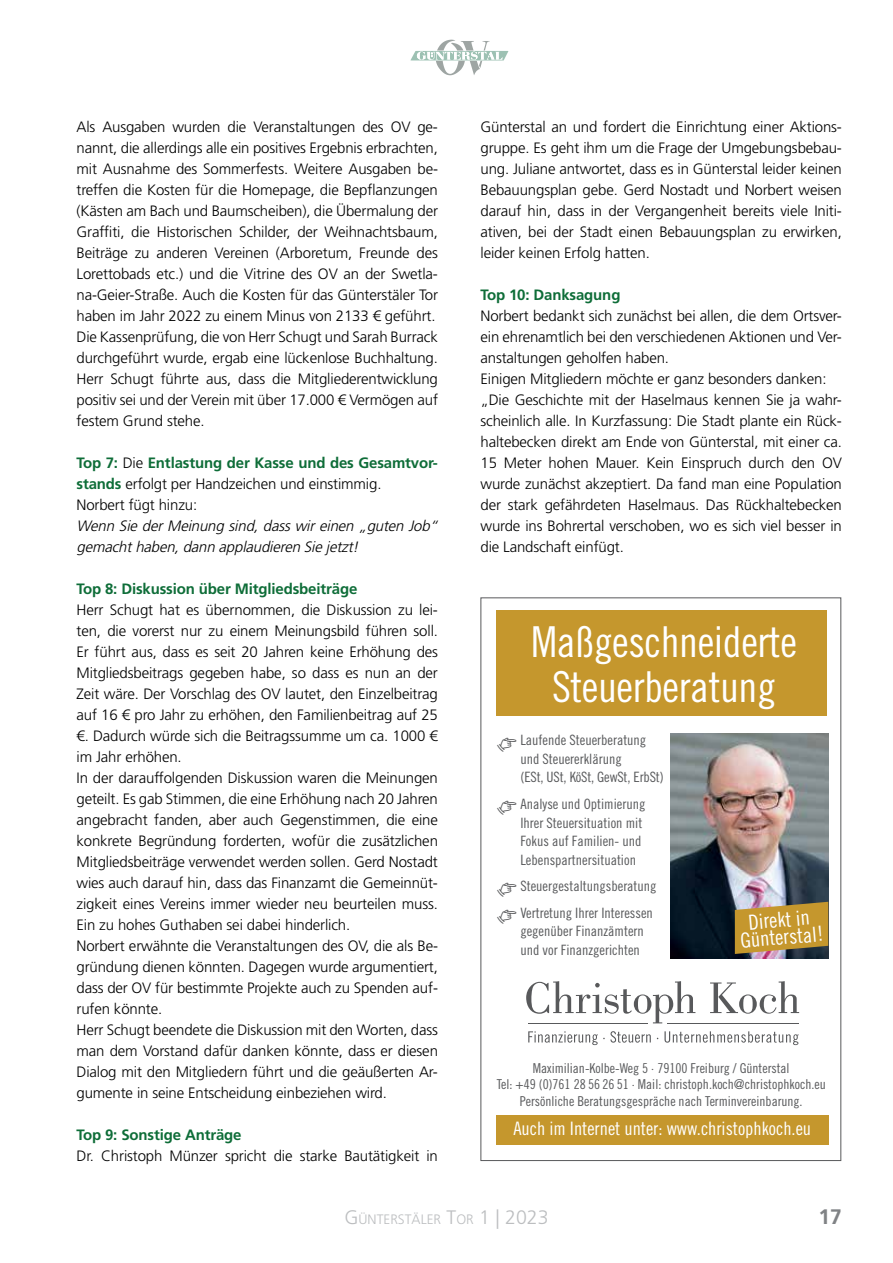
<style>
.page{position:relative;width:893px;height:1263px;background:#fff}
.page>*{position:absolute;margin:0;border:0;box-sizing:border-box;transform-origin:0 0}
.t1{font:42.6px/44.4px "Trade Gothic Cond Eighteen";letter-spacing:-.01em;color:#fff;text-align:center}
.t2{font:700 21px "Frutiger LT";color:#808285}
.t3{font:20.85px/17.4px "Trade Gothic Cond Eighteen";color:#fff;text-align:center}
.t4{font:18.6px "Trade Gothic Cond Eighteen";color:#fff}
.t5{font:300 15px/21px "Frutiger LT";letter-spacing:-.01em;color:#000}
.t6{font:italic 300 15px/21px "Frutiger LT";color:#000}
.t7{font:700 15px "Frutiger LT";letter-spacing:-.01em;color:#0e6d38}
.t8{font:14.25px/18.6px "Trade Gothic Cond Eighteen";color:#58595b}
.t9{font:13.65px/16.6px "Trade Gothic Cond Eighteen";color:#58595b;text-align:center}
.t10{font:300 13.65px "Frutiger LT";color:#bcbec0}
.s1{font-weight:700;color:#0e6d38}
.s2{font-size:19.5px}
</style>
<div class="page">
<svg style="left:410px;top:40px;width:98px;height:36px"></svg>
<svg style="left:526px;top:981px;width:169px;height:42px"></svg>
<svg style="left:710px;top:981px;width:89px;height:33px"></svg>
<svg style="left:528px;top:1031px;width:123px;height:14px"></svg>
<svg style="left:664px;top:1031px;width:134px;height:14px"></svg>
<hr style="left:528px;top:1023px;width:120px;height:1px;background:#58595b">
<hr style="left:667px;top:1023px;width:132px;height:1px;background:#58595b">
<div style="left:496px;top:1116px;width:332px;height:29px;background:#c5972d"></div>
<div style="left:496px;top:610px;width:330px;height:105px;background:#c5972d"></div>
<img style="left:671px;top:733px;width:157px;height:225px">
<svg style="left:735px;top:902px;width:93px;height:52px;background:#b9923b"></svg>
<p class="t5" style="left:77px;top:116px;width:363px">Als Ausgaben wurden die Veranstaltungen des OV ge&shy;nannt, die allerdings alle ein positives Ergebnis erbrachten, mit Ausnahme des Sommerfests. Weitere Ausgaben be&shy;treffen die Kosten für die Homepage, die Bepflanzungen (Kästen am Bach und Baumscheiben), die Übermalung der Graffiti, die Historischen Schilder, der Weihnachtsbaum, Beiträge zu anderen Vereinen (Arboretum, Freunde des Lorettobads etc.) und die Vitrine des OV an der Swetla&shy;na-Geier-Straße. Auch die Kosten für das Günterstäler Tor haben im Jahr 2022 zu einem Minus von 2133 € geführt.<br>Die Kassenprüfung, die von Herr Schugt und Sarah Burrack durchgeführt wurde, ergab eine lückenlose Buchhaltung.<br>Herr Schugt führte aus, dass die Mitgliederentwicklung positiv sei und der Verein mit über 17.000 € Vermögen auf festem Grund stehe.</p>
<p class="t5" style="left:77px;top:452px;width:363px"><span class="s1">Top 7:</span> Die <span class="s1">Entlastung der Kasse und des Gesamtvor&shy;stands</span> erfolgt per Handzeichen und einstimmig.<br>Norbert fügt hinzu:</p>
<p class="t6" style="left:77px;top:515px;width:367px">Wenn Sie der Meinung sind, dass wir einen „guten Job“ gemachthaben,dann applaudieren Sie jetzt!</p>
<p class="t7" style="left:77px;top:580px;width:282px">Top 8: Diskussion über Mitgliedsbeiträge</p>
<p class="t5" style="left:77px;top:599px;width:363px">Herr Schugt hat es übernommen, die Diskussion zu lei&shy;ten, die vorerst nur zu einem Meinungsbild führen soll.<br>Er führt aus, dass es seit 20 Jahren keine Erhöhung des Mitgliedsbeitrags gegeben habe, so dass es nun an der Zeit wäre. Der Vorschlag des OV lautet, den Einzelbeitrag auf 16 € pro Jahr zu erhöhen, den Familienbeitrag auf 25 €. Dadurch würde sich die Beitragssumme um ca. 1000 € im Jahr erhöhen.<br>In der darauffolgenden Diskussion waren die Meinungen geteilt. Es gab Stimmen, die eine Erhöhung nach 20 Jahren angebracht fanden, aber auch Gegenstimmen, die eine konkrete Begründung forderten, wofür die zusätzlichen Mitgliedsbeiträge verwendet werden sollen. Gerd Nostadt wies auch darauf hin, dass das Finanzamt die Gemeinnüt&shy;zigkeit eines Vereins immer wieder neu beurteilen muss.<br>Ein zu hohes Guthaben sei dabei hinderlich.<br>Norbert erwähnte die Veranstaltungen des OV, die als Be&shy;gründung dienen könnten. Dagegen wurde argumentiert, dass der OV für bestimmte Projekte auch zu Spenden auf&shy;rufen könnte.<br>Herr Schugt beendete die Diskussion mit den Worten, dass man dem Vorstand dafür danken könnte, dass er diesen Dialog mit den Mitgliedern führt und die geäußerten Ar&shy;gumente in seine Entscheidung einbeziehen wird.</p>
<p class="t7" style="left:77px;top:1126px;width:167px">Top 9: Sonstige Anträge</p>
<p class="t5" style="left:77px;top:1145px;width:363px">Dr. Christoph Münzer spricht die starke Bautätigkeit in</p>
<p class="t5" style="left:480px;top:116px;width:363px;text-align:justify">Günterstal an und fordert die Einrichtung einer Aktions&shy;gruppe. Es geht ihm um die Frage der Umgebungsbebau&shy;ung. Juliane antwortet, dass es in Günterstal leider keinen Bebauungsplan gebe. Gerd Nostadt und Norbert weisen darauf hin, dass in der Vergangenheit bereits viele Initi&shy;ativen, bei der Stadt einen Bebauungsplan zu erwirken, leider keinen Erfolg hatten.</p>
<p class="t7" style="left:480px;top:286px;width:141px">Top 10: Danksagung</p>
<p class="t5" style="left:480px;top:305px;width:363px">Norbert bedankt sich zunächst bei allen, die dem Ortsver&shy;ein ehrenamtlich bei den verschiedenen Aktionen und Ver&shy;anstaltungen geholfen haben.<br>Einigen Mitgliedern möchte er ganz besonders danken: „Die Geschichte mit der Haselmaus kennen Sie ja wahr&shy;scheinlich alle. In Kurzfassung: Die Stadt plante ein Rück&shy;haltebecken direkt am Ende von Günterstal, mit einer ca.<br>15 Meter hohen Mauer. Kein Einspruch durch den OV wurde zunächst akzeptiert. Da fand man eine Population der stark gefährdeten Haselmaus. Das Rückhaltebecken wurde ins Bohrertal verschoben, wo es sich viel besser in die Landschaft einfügt.</p>
<h1 class="t1" style="left:531px;top:619px;width:267px">Maßgeschneiderte<br>Steuerberatung</h1>
<p class="t8" style="left:520px;top:731px;width:145px">Laufende Steuerberatung und Steuererklärung<br>(ESt, USt, KöSt, GewSt, ErbSt)</p>
<p class="t8" style="left:520px;top:795px;width:127px">Analyse und Optimierung<br>Ihrer Steuersituation mit<br>Fokus auf Familien- und<br>Lebenspartnersituation</p>
<p class="t8" style="left:520px;top:872px;width:138px;line-height:27.2px">Steuergestaltungsberatung<br>Vertretung Ihrer Interessen</p>
<p class="t8" style="left:520px;top:922px;width:125px">gegenüber Finanzämtern und vor Finanzgerichten</p>
<h3 class="t3" style="left:738px;top:914px;width:85px;rotate:-5deg">Direkt in<br>Günterstal!</h3>
<p class="t9" style="left:497px;top:1059px;width:331px">Maximilian-Kolbe-Weg 5 · 79100 Freiburg / Günterstal<br>Tel: +49 (0)761 28 56 26 51 · Mail: christoph.koch@christophkoch.eu<br>Persönliche Beratungsgespräche nach Terminvereinbarung.</p>
<p class="t4" style="left:513px;top:1117px;width:299px">Auch im Internet unter: www.christophkoch.eu</p>
<p class="t10" style="left:344px;top:1212px;width:206px"><span class="s2">G</span>ÜNTERSTÄLER <span class="s2">T</span>OR <span class="s2">1 | 2023</span></p>
<h2 class="t2" style="left:819px;top:1204px;width:25px">17</h2>
</div>
